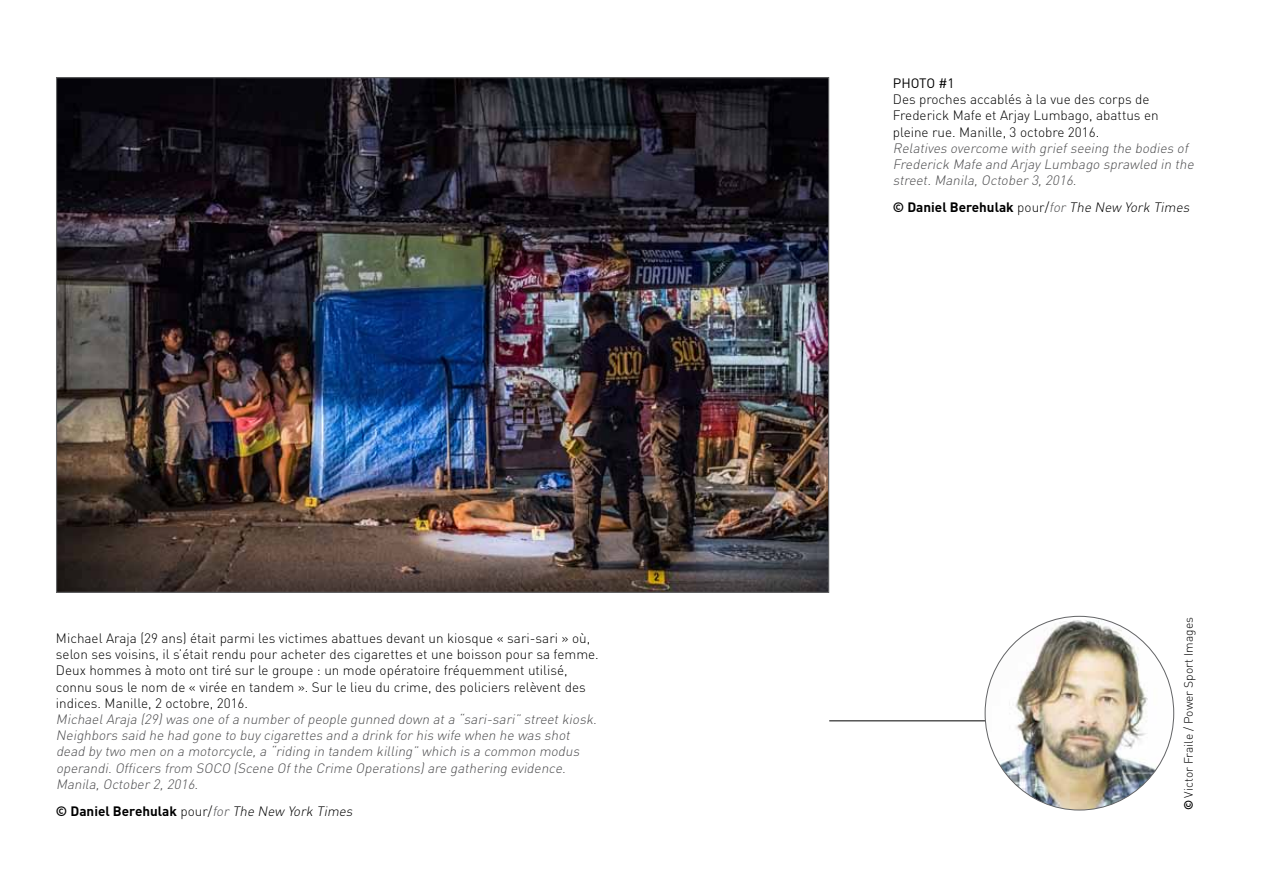
<style>
.page{position:relative;width:1263px;height:893px;background:#fff}
.page>*{position:absolute;margin:0;border:0;box-sizing:border-box;transform-origin:0 0}
.t1{font:300 13.5px/16.2px "DIN";color:#000}
.t2{font:italic 300 13.5px/16.2px "DIN";color:#4d4d4f}
.t3{font:700 13.5px "DIN";color:#000}
.t4{font:13.5px "DIN";letter-spacing:-.01em;color:#000}
.t5{font:300 12px "DIN";color:#000}
.s1{font-weight:300}
.s2{font-weight:300;font-style:italic;color:#4d4d4f}
.s3{font-weight:300;font-style:italic}
.s4{font-weight:700}
</style>
<div class="page">
<hr style="left:829px;top:720px;width:327px;height:1px;background:#000">
<img style="left:985px;top:620px;width:189px;height:190px">
<img style="left:58px;top:79px;width:769px;height:512px">
<p class="t1" style="left:56px;top:630px;width:544px">Michael Araja (29 ans) était parmi les victimes abattues devant un kiosque « sari-sari » où, selon ses voisins, il s’était rendu pour acheter des cigarettes et une boisson pour sa femme.<br>Deux hommes à moto ont tiré sur le groupe : un mode opératoire fréquemment utilisé, connu sous le nom de « virée en tandem ». Sur le lieu du crime, des policiers relèvent des indices. Manille, 2 octobre, 2016.</p>
<p class="t2" style="left:56px;top:711px;width:545px">MichaelAraja (29)was one ofa number ofpeople gunned down ata “sari-sari” streetkiosk.<br>Neighbors said he had gone to buy cigarettes and a drink for his wife when he was shot dead by two men on a motorcycle,a “riding in tandem killing” which is a common modus operandi.Officers from SOCO (Scene Ofthe Crime Operations)are gathering evidence.<br>Manila,October 2,2016.</p>
<p class="t3" style="left:56px;top:802px;width:301px">© Daniel Berehulak <span class="s1">pour/</span><span class="s2">for</span><span class="s3">The New York Times</span></p>
<p class="t4" style="left:893px;top:75px;width:63px">PHOTO #1</p>
<p class="t1" style="left:893px;top:91px;width:267px">Des proches accablés à la vue des corps de<br>Frederick Mafe et Arjay Lumbago, abattus en pleine rue. Manille, 3 octobre 2016.</p>
<p class="t2" style="left:893px;top:140px;width:305px">Relatives overcome with griefseeing the bodies of<br>Frederick Mafe and Arjay Lumbago sprawled in the street.Manila,October 3,2016.</p>
<p class="t3" style="left:893px;top:199px;width:301px">© Daniel Berehulak <span class="s1">pour/</span><span class="s2">for</span><span class="s3">The New York Times</span></p>
<p class="t5" style="left:1181px;top:810px;width:195px;rotate:-90deg"><span class="s4">©</span> Victor Fraile / Power Sport Images</p>
</div>
